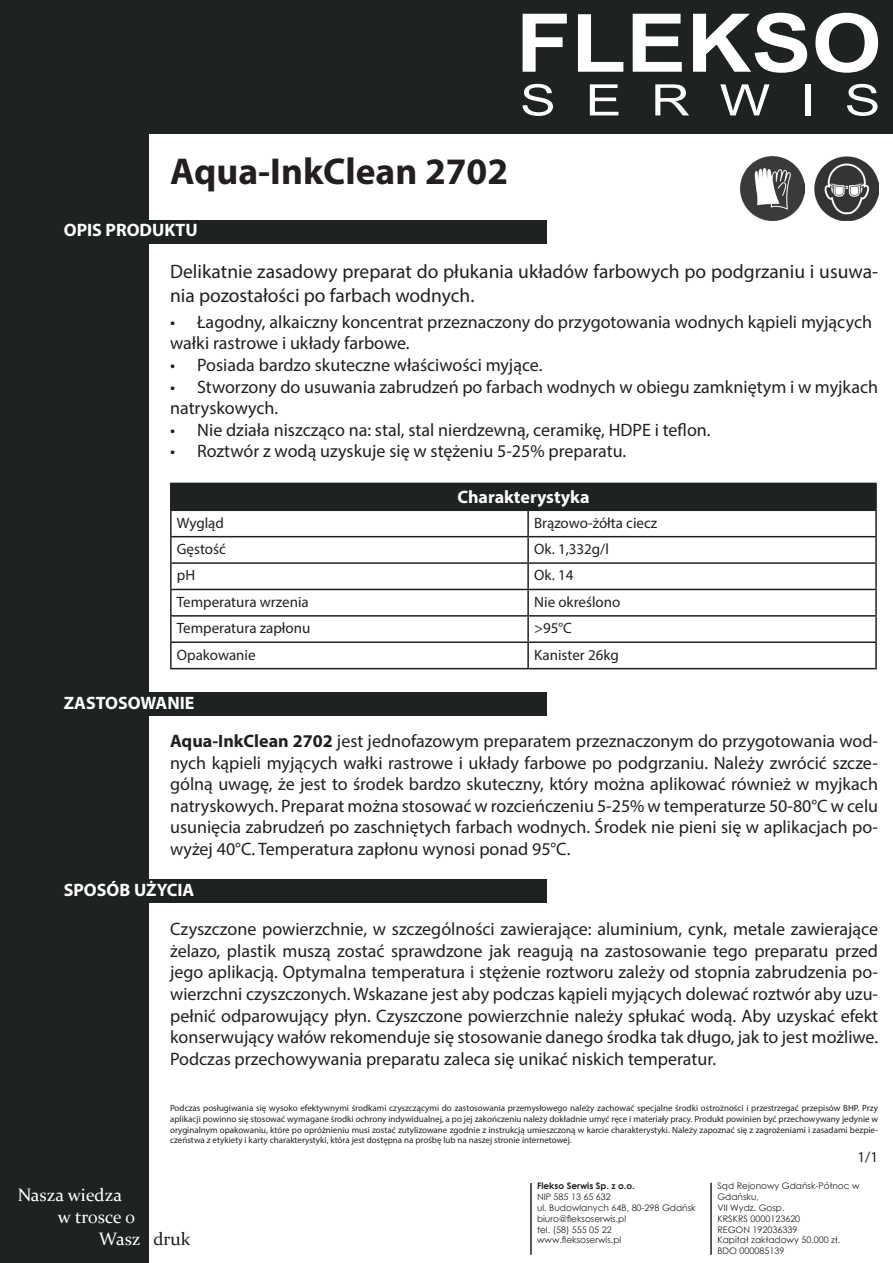
<style>
.page{position:relative;width:893px;height:1263px;background:#fff}
.page>*{position:absolute;margin:0;border:0;box-sizing:border-box;transform-origin:0 0}
.t1{font:700 37.5px "Myriad Pro";color:#231f20}
.t2{font:19.5px/23.4px "Myriad Pro";color:#231f20}
.t3{font:18px/21.6px "Myriad Pro";color:#231f20;text-align:justify}
.t4{font:700 18px "Myriad Pro";color:#fff}
.t5{font:18px "Constantia";color:#fff}
.t6{font:15px "Myriad Pro";color:#231f20}
.t7{font:9px/10.8px "Myriad Pro";color:#231f20;text-align:justify}
.t8{font:9px/10.8px "Century Gothic";color:#1e2223}
.t9{font:700 9px "Century Gothic";color:#1e2223}
.s1{font-weight:700}
.s2{color:#231f20}
</style>
<div class="page">
<div style="left:1px;top:0;width:892px;height:134px;background:#1e2223"></div>
<div style="left:0;top:0;width:148px;height:1263px;background:#1e2223"></div>
<svg style="left:523px;top:14px;width:44px;height:58px"></svg>
<svg style="left:578px;top:14px;width:45px;height:58px"></svg>
<svg style="left:633px;top:14px;width:49px;height:58px"></svg>
<svg style="left:693px;top:13px;width:114px;height:60px"></svg>
<svg style="left:815px;top:13px;width:63px;height:60px"></svg>
<svg style="left:522px;top:84px;width:31px;height:32px"></svg>
<svg style="left:590px;top:84px;width:28px;height:31px"></svg>
<svg style="left:655px;top:84px;width:34px;height:31px"></svg>
<svg style="left:720px;top:84px;width:50px;height:31px"></svg>
<div style="left:805px;top:84px;width:5px;height:31px;background:#fff"></div>
<svg style="left:847px;top:84px;width:31px;height:32px"></svg>
<hr style="left:530px;top:1183px;width:2px;height:72px;background:#1e2223">
<hr style="left:710px;top:1183px;width:2px;height:72px;background:#1e2223">
<div style="left:64px;top:220px;width:483px;height:23px;background:#1e2223"></div>
<div style="left:64px;top:692px;width:483px;height:23px;background:#1e2223"></div>
<div style="left:64px;top:879px;width:483px;height:24px;background:#1e2223"></div>
<img style="left:814px;top:156px;width:64px;height:64px">
<img style="left:741px;top:156px;width:64px;height:64px">
<div style="left:171px;top:483px;width:705px;height:27px;background:#1e2223"></div>
<svg style="left:172px;top:511px;width:703px;height:157px"></svg>
<hr style="left:170px;top:511px;width:2px;height:25px;background:#231f20">
<hr style="left:527px;top:511px;width:2px;height:25px;background:#231f20">
<hr style="left:875px;top:511px;width:2px;height:25px;background:#231f20">
<hr style="left:170px;top:536px;width:358px;height:1px;background:#231f20">
<hr style="left:170px;top:537px;width:2px;height:25px;background:#231f20">
<hr style="left:528px;top:536px;width:349px;height:1px;background:#231f20">
<hr style="left:527px;top:537px;width:2px;height:25px;background:#231f20">
<hr style="left:875px;top:537px;width:2px;height:25px;background:#231f20">
<hr style="left:170px;top:562px;width:358px;height:2px;background:#231f20">
<hr style="left:170px;top:564px;width:2px;height:25px;background:#231f20">
<hr style="left:528px;top:562px;width:349px;height:2px;background:#231f20">
<hr style="left:527px;top:564px;width:2px;height:25px;background:#231f20">
<hr style="left:875px;top:564px;width:2px;height:25px;background:#231f20">
<hr style="left:170px;top:589px;width:358px;height:1px;background:#231f20">
<hr style="left:170px;top:590px;width:2px;height:25px;background:#231f20">
<hr style="left:528px;top:589px;width:349px;height:1px;background:#231f20">
<hr style="left:527px;top:590px;width:2px;height:25px;background:#231f20">
<hr style="left:875px;top:590px;width:2px;height:25px;background:#231f20">
<hr style="left:170px;top:615px;width:358px;height:2px;background:#231f20">
<hr style="left:170px;top:617px;width:2px;height:24px;background:#231f20">
<hr style="left:528px;top:615px;width:349px;height:2px;background:#231f20">
<hr style="left:527px;top:617px;width:2px;height:24px;background:#231f20">
<hr style="left:875px;top:617px;width:2px;height:24px;background:#231f20">
<hr style="left:170px;top:641px;width:358px;height:2px;background:#231f20">
<hr style="left:170px;top:643px;width:2px;height:25px;background:#231f20">
<hr style="left:528px;top:641px;width:349px;height:2px;background:#231f20">
<hr style="left:527px;top:643px;width:2px;height:25px;background:#231f20">
<hr style="left:875px;top:643px;width:2px;height:25px;background:#231f20">
<hr style="left:170px;top:668px;width:358px;height:1px;background:#231f20">
<hr style="left:528px;top:668px;width:349px;height:1px;background:#231f20">
<hr style="left:170px;top:483px;width:358px;height:1px;background:#1e2223">
<hr style="left:170px;top:484px;width:2px;height:25px;background:#1e2223">
<hr style="left:528px;top:483px;width:349px;height:1px;background:#1e2223">
<hr style="left:875px;top:484px;width:2px;height:25px;background:#1e2223">
<hr style="left:170px;top:509px;width:358px;height:2px;background:#1e2223">
<hr style="left:528px;top:509px;width:349px;height:2px;background:#1e2223">
<p class="t1" style="left:170px;top:147px;width:340px">Aqua-InkClean 2702</p>
<p class="t4" style="left:64px;top:219px;width:135px">OPIS PRODUKTU</p>
<p class="t2" style="left:170px;top:260px;width:709px">Delikatnie zasadowy preparat do płukania układów farbowych po podgrzaniu i usuwa&shy;nia pozostałości po farbach wodnych.</p>
<p class="t3" style="left:170px;top:311px;width:703px">• Łagodny, alkaiczny koncentrat przeznaczony do przygotowania wodnych kąpieli myjących</p>
<p class="t3" style="left:170px;top:332px;width:241px">wałki rastrowe i układy farbowe.</p>
<p class="t3" style="left:170px;top:354px;width:374px">• Posiada bardzo skuteczne właściwości myjące.</p>
<p class="t3" style="left:170px;top:375px;width:709px">• Stworzony do usuwania zabrudzeń po farbach wodnych w obiegu zamkniętym i w myjkach</p>
<p class="t3" style="left:170px;top:397px;width:110px">natryskowych.</p>
<p class="t3" style="left:170px;top:419px;width:542px">• Nie działa niszcząco na: stal, stal nierdzewną, ceramikę, HDPE i teflon.</p>
<p class="t3" style="left:170px;top:440px;width:458px">• Roztwór z wodą uzyskuje się w stężeniu 5-25% preparatu.</p>
<p class="t4" style="left:457px;top:485px;width:134px">Charakterystyka</p>
<p class="t6" style="left:177px;top:513px;width:49px">Wygląd</p>
<p class="t6" style="left:534px;top:513px;width:125px">Brązowo-żółta ciecz</p>
<p class="t6" style="left:177px;top:540px;width:50px">Gęstość</p>
<p class="t6" style="left:534px;top:540px;width:76px">Ok. 1,332g/l</p>
<p class="t6" style="left:177px;top:566px;width:20px">pH</p>
<p class="t6" style="left:534px;top:566px;width:41px">Ok. 14</p>
<p class="t6" style="left:177px;top:592px;width:133px">Temperatura wrzenia</p>
<p class="t6" style="left:534px;top:592px;width:88px">Nie określono</p>
<p class="t6" style="left:177px;top:619px;width:135px">Temperatura zapłonu</p>
<p class="t6" style="left:534px;top:619px;width:39px">&gt;95°C</p>
<p class="t6" style="left:177px;top:645px;width:80px">Opakowanie</p>
<p class="t6" style="left:534px;top:645px;width:86px">Kanister 26kg</p>
<p class="t4" style="left:64px;top:691px;width:132px">ZASTOSOWANIE</p>
<p class="t3" style="left:170px;top:730px;width:710px"><span class="s1">Aqua-InkClean 2702</span> jest jednofazowym preparatem przeznaczonym do przygotowania wod&shy;nych kąpieli myjących wałki rastrowe i układy farbowe po podgrzaniu. Należy zwrócić szcze&shy;gólną uwagę, że jest to środek bardzo skuteczny, który można aplikować również w myjkach natryskowych. Preparat można stosować w rozcieńczeniu 5-25% w temperaturze 50-80°C w celu usunięcia zabrudzeń po zaschniętych farbach wodnych. Środek nie pieni się w aplikacjach po&shy;wyżej 40°C. Temperatura zapłonu wynosi ponad 95°C.</p>
<p class="t4" style="left:64px;top:878px;width:132px">SPOSÓB UŻYCIA</p>
<p class="t3" style="left:170px;top:918px;width:710px">Czyszczone powierzchnie, w szczególności zawierające: aluminium, cynk, metale zawierające żelazo, plastik muszą zostać sprawdzone jak reagują na zastosowanie tego preparatu przed jego aplikacją. Optymalna temperatura i stężenie roztworu zależy od stopnia zabrudzenia po&shy;wierzchni czyszczonych. Wskazane jest aby podczas kąpieli myjących dolewać roztwór aby uzu&shy;pełnić odparowujący płyn. Czyszczone powierzchnie należy spłukać wodą. Aby uzyskać efekt konserwujący wałów rekomenduje się stosowanie danego środka tak długo, jak to jest możliwe.<br>Podczas przechowywania preparatu zaleca się unikać niskich temperatur.</p>
<p class="t7" style="left:170px;top:1102px;width:710px">Podczas posługiwania się wysoko efektywnymi środkami czyszczącymi do zastosowania przemysłowego należy zachować specjalne środki ostrożności i przestrzegać przepisów BHP. Przy aplikacji powinno się stosować wymagane środki ochrony indywidualnej, a po jej zakończeniu należy dokładnie umyć ręce i materiały pracy. Produkt powinien być przechowywany jedynie w oryginalnym opakowaniu, które po opróżnieniu musi zostać zutylizowane zgodnie z instrukcją umieszczoną w karcie charakterystyki. Należy zapoznać się z zagrożeniami i zasadami bezpie&shy;czeństwa z etykiety i karty charakterystyki, która jest dostępna na prośbę lub na naszej stronie internetowej.</p>
<p class="t5" style="left:18px;top:1183px;width:106px">Nasza wiedza</p>
<p class="t5" style="left:58px;top:1205px;width:79px">w trosce o</p>
<p class="t5" style="left:99px;top:1226px;width:93px">Wasz <span class="s2">druk</span></p>
<p class="t9" style="left:537px;top:1179px;width:99px">Flekso Serwis Sp. z o.o.</p>
<p class="t8" style="left:537px;top:1191px;width:75px">NIP 585 13 65 632</p>
<p class="t8" style="left:537px;top:1202px;width:160px">ul. Budowlanych 64B, 80-298 Gdańsk</p>
<p class="t8" style="left:537px;top:1213px;width:91px">biuro@fleksoserwis.pl</p>
<p class="t8" style="left:537px;top:1224px;width:76px">tel. (58) 555 05 22</p>
<p class="t8" style="left:537px;top:1234px;width:86px">www.fleksoserwis.pl</p>
<p class="t6" style="left:857px;top:1147px;width:22px">1/1</p>
<p class="t8" style="left:717px;top:1181px;width:144px">Sąd Rejonowy Gdańsk-Północ w<br>Gdańsku,</p>
<p class="t8" style="left:717px;top:1202px;width:69px">VII Wydz. Gosp.</p>
<p class="t8" style="left:717px;top:1213px;width:84px">KRSKRS 0000123620</p>
<p class="t8" style="left:717px;top:1224px;width:81px">REGON 192036339</p>
<p class="t8" style="left:717px;top:1235px;width:124px">Kapitał zakładowy 50.000 zł.</p>
<p class="t8" style="left:717px;top:1245px;width:69px">BDO 000085139</p>
</div>
